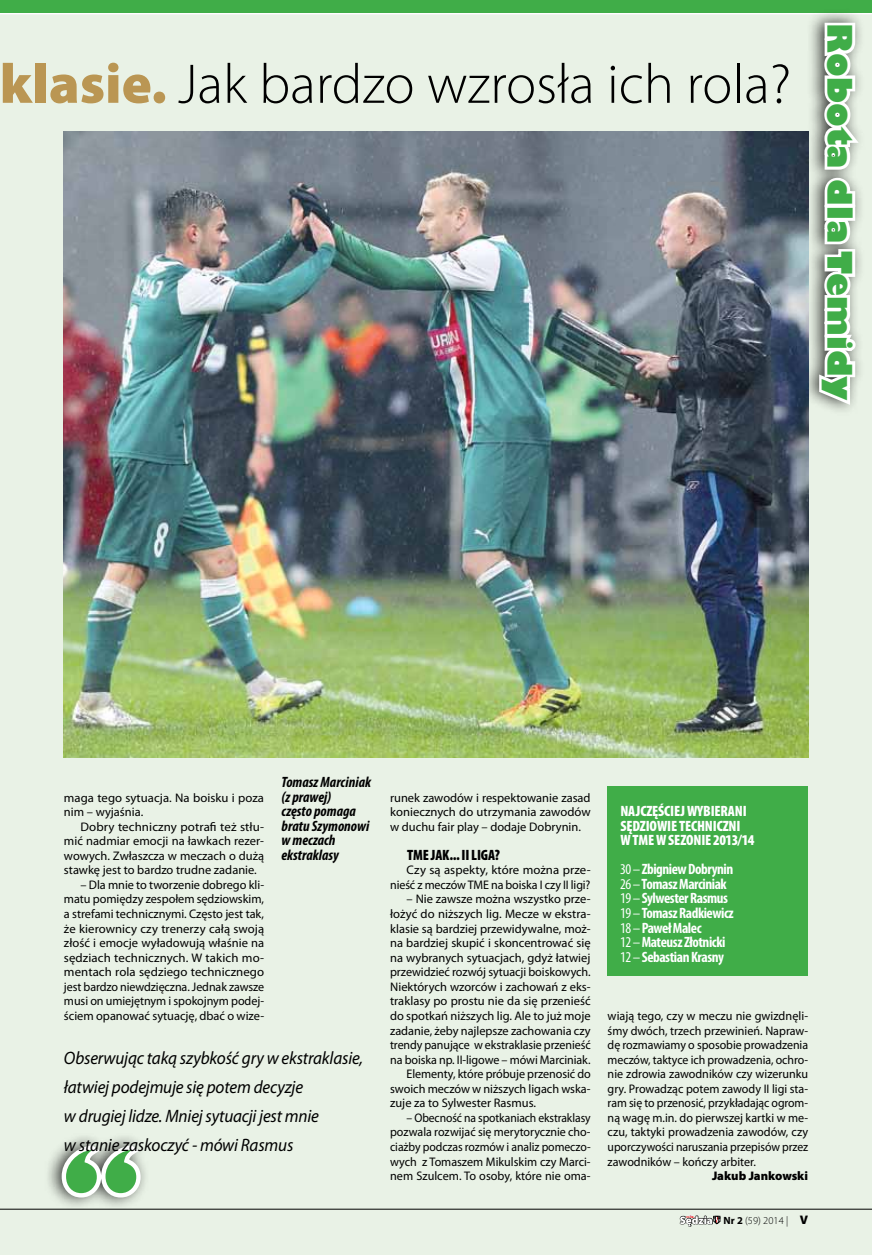
<style>
.page{position:relative;width:872px;height:1255px;background:#fff}
.page>*{position:absolute;margin:0;border:0;box-sizing:border-box;transform-origin:0 0}
.t1{font:800 94.35px "Gill Sans";color:#40ad48}
.t2{font:300 56.25px "Myriad Pro";color:#000}
.t3{font:800 33px "Gill Sans";color:#40ad48}
.t4{font:italic 18px/29.1px "Myriad Pro";letter-spacing:-.01em;color:#000;scale:.95 1}
.t5{font:700 condensed 15px/14.5px "Myriad Pro";letter-spacing:-.03em;color:#fff}
.t6{font:italic 700 condensed 15px/14.5px "Myriad Pro";color:#000}
.t7{font:900 condensed 15px/14.5px "Myriad Pro";letter-spacing:-.01em;color:#fff}
.t8{font:900 condensed 15px "Myriad Pro";letter-spacing:-.01em;color:#000}
.t9{font:12.45px/14.5px "Myriad Pro";color:#000;text-align:justify}
.t10{font:12.45px/14.5px "Myriad Pro";color:#000;text-align:justify;scale:.93 1}
.t11{font:12.45px/14.5px "Myriad Pro";color:#000;text-align:justify;scale:1.04 1}
.t12{font:12.45px "Myriad Pro";color:#000;scale:.96 1}
.t13{font:900 12.45px "Myriad Pro";letter-spacing:-.005em;color:#000}
.t14{font:900 10.95px "Myriad Pro";letter-spacing:-.005em;color:#fff}
.t15{font:300 10.5px "Myriad Pro";color:#000}
.s1{font-weight:900;color:#ba9653}
.s2{font-weight:400}
.s3{font-weight:700}
.s4{font-weight:900;font-size:12.45px}
</style>
<div class="page">
<hr style="left:0;top:15px;width:872px;height:1px;background:#000">
<div style="left:0;top:0;width:872px;height:13px;background:#40ad48"></div>
<div style="left:0;top:16px;width:872px;height:1238px;background:#e9f2e6"></div>
<div style="left:800px;top:8px;width:65px;height:409px;background:#000;opacity:.75"></div>
<svg style="left:816px;top:20px;width:49px;height:388px"></svg>
<hr style="left:0;top:1208px;width:872px;height:1px;background:#000">
<svg style="left:680px;top:1215px;width:40px;height:11px"></svg>
<img style="left:64px;top:132px;width:744px;height:625px">
<div style="left:607px;top:786px;width:201px;height:190px;background:#40ad48"></div>
<div style="left:43px;top:1130px;width:106px;height:79px;background:#000;opacity:.75"></div>
<svg style="left:57px;top:1140px;width:90px;height:63px;background:#c4c8c3"></svg>
<h2 class="t2" style="left:0;top:50px;width:793px"><span class="s1">klasie.</span> Jak bardzo wzrosła ich rola?</h2>
<h3 class="t3" style="left:860px;top:23px;width:378px;rotate:90deg">Robota dla Temidy</h3>
<p class="t9" style="left:64px;top:790px;width:201px">maga tego sytuacja. Na boisku i poza nim – wyjaśnia.</p>
<p class="t11" style="left:64px;top:819px;width:194px;text-indent:16px">Dobry techniczny potrafi też stłu&shy;mić nadmiar emocji na ławkach rezer&shy;wowych. Zwłaszcza w meczach o dużą stawkę jest to bardzo trudne zadanie.</p>
<p class="t9" style="left:64px;top:877px;width:202px;text-indent:16px">– Dla mnie to tworzenie dobrego kli&shy;matu pomiędzy zespołem sędziowskim, a strefami technicznymi. Często jest tak, że kierownicy czy trenerzy całą swoją złość i emocje wyładowują właśnie na sędziach technicznych. W takich mo&shy;mentach rola sędziego technicznego jest bardzo niewdzięczna. Jednak zawsze musi on umiejętnym i spokojnym podej&shy;ściem opanować sytuację, dbać o wize-</p>
<p class="t6" style="left:281px;top:774px;width:91px">Tomasz Marciniak (z prawej)<br>często pomaga bratu Szymonowi w meczach ekstraklasy</p>
<h3 class="t4" style="left:64px;top:1042px;width:316px">Obserwując taką szybkość gry w ekstraklasie, łatwiej podejmuje się potem decyzje<br>w drugiej lidze. Mniej sytuacji jest mnie<br>w stanie zaskoczyć - mówi Rasmus</h3>
<h1 class="t1" style="left:140px;top:1215px;width:79px;rotate:-180deg">”</h1>
<p class="t9" style="left:390px;top:790px;width:202px">runek zawodów i respektowanie zasad koniecznych do utrzymania zawodów w duchu fair play – dodaje Dobrynin.</p>
<p class="t8" style="left:407px;top:845px;width:94px">TME JAK... II LIGA?</p>
<p class="t9" style="left:390px;top:862px;width:202px;text-align:right">Czy są aspekty, które można prze&shy;nieść z meczów TME na boiska I czy II ligi?</p>
<p class="t9" style="left:406px;top:891px;width:185px">– Nie zawsze można wszystko prze-</p>
<p class="t9" style="left:390px;top:906px;width:202px">łożyć do niższych lig. Mecze w ekstra-</p>
<p class="t9" style="left:390px;top:920px;width:202px">klasie są bardziej przewidywalne, moż-</p>
<p class="t9" style="left:390px;top:935px;width:202px">na bardziej skupić i skoncentrować się</p>
<p class="t9" style="left:390px;top:950px;width:202px">na wybranych sytuacjach, gdyż łatwiej</p>
<p class="t9" style="left:390px;top:964px;width:202px">przewidzieć rozwój sytuacji boiskowych.</p>
<p class="t9" style="left:390px;top:979px;width:202px">Niektórych wzorców i zachowań z eks-</p>
<p class="t9" style="left:390px;top:993px;width:202px">traklasy po prostu nie da się przenieść</p>
<p class="t9" style="left:390px;top:1008px;width:202px">do spotkań niższych lig. Ale to już moje</p>
<p class="t9" style="left:390px;top:1022px;width:202px">zadanie, żeby najlepsze zachowania czy</p>
<p class="t12" style="left:390px;top:1037px;width:210px">trendy panujące w ekstraklasie przenieść</p>
<p class="t9" style="left:390px;top:1051px;width:202px">na boiska np. II-ligowe – mówi Marciniak.</p>
<p class="t9" style="left:406px;top:1066px;width:186px">Elementy, które próbuje przenosić do</p>
<p class="t9" style="left:390px;top:1081px;width:202px">swoich meczów w niższych ligach wska-</p>
<p class="t9" style="left:390px;top:1095px;width:148px">zuje za to Sylwester Rasmus.</p>
<p class="t10" style="left:390px;top:1110px;width:217px;text-indent:16px">– Obecność na spotkaniach ekstraklasy pozwala rozwijać się merytorycznie cho&shy;ciażby podczas rozmów i analiz pomeczo&shy;wych z Tomaszem Mikulskim czy Marci&shy;nem Szulcem. To osoby, które nie oma-</p>
<p class="t7" style="left:620px;top:803px;width:136px">NAJCZĘŚCIEJ WYBIERANI<br>SĘDZIOWIE TECHNICZNI<br>W TME W SEZONIE 2013/14</p>
<p class="t5" style="left:620px;top:861px;width:115px"><span class="s2">30 –</span> Zbigniew Dobrynin<br><span class="s2">26 –</span> Tomasz Marciniak<br><span class="s2">19 –</span> Sylwester Rasmus<br><span class="s2">19 –</span> Tomasz Radkiewicz<br><span class="s2">18 –</span> Paweł Malec<br><span class="s2">12 –</span> Mateusz Złotnicki<br><span class="s2">12 –</span> Sebastian Krasny</p>
<p class="t9" style="left:607px;top:1008px;width:202px">wiają tego, czy w meczu nie gwizdnęli&shy;śmy dwóch, trzech przewinień. Napraw&shy;dę rozmawiamy o sposobie prowadzenia meczów, taktyce ich prowadzenia, ochro&shy;nie zdrowia zawodników czy wizerunku gry. Prowadząc potem zawody II ligi sta&shy;ram się to przenosić, przykładając ogrom&shy;ną wagę m.in. do pierwszej kartki w me&shy;czu, taktyki prowadzenia zawodów, czy uporczywości naruszania przepisów przez zawodników – kończy arbiter.</p>
<p class="t13" style="left:712px;top:1167px;width:98px">Jakub Jankowski</p>
<p class="t14" style="left:680px;top:1212px;width:35px">Sędzia</p>
<p class="t15" style="left:723px;top:1213px;width:86px"><span class="s3">Nr 2</span> (59) 2014 | <span class="s4">V</span></p>
</div>
